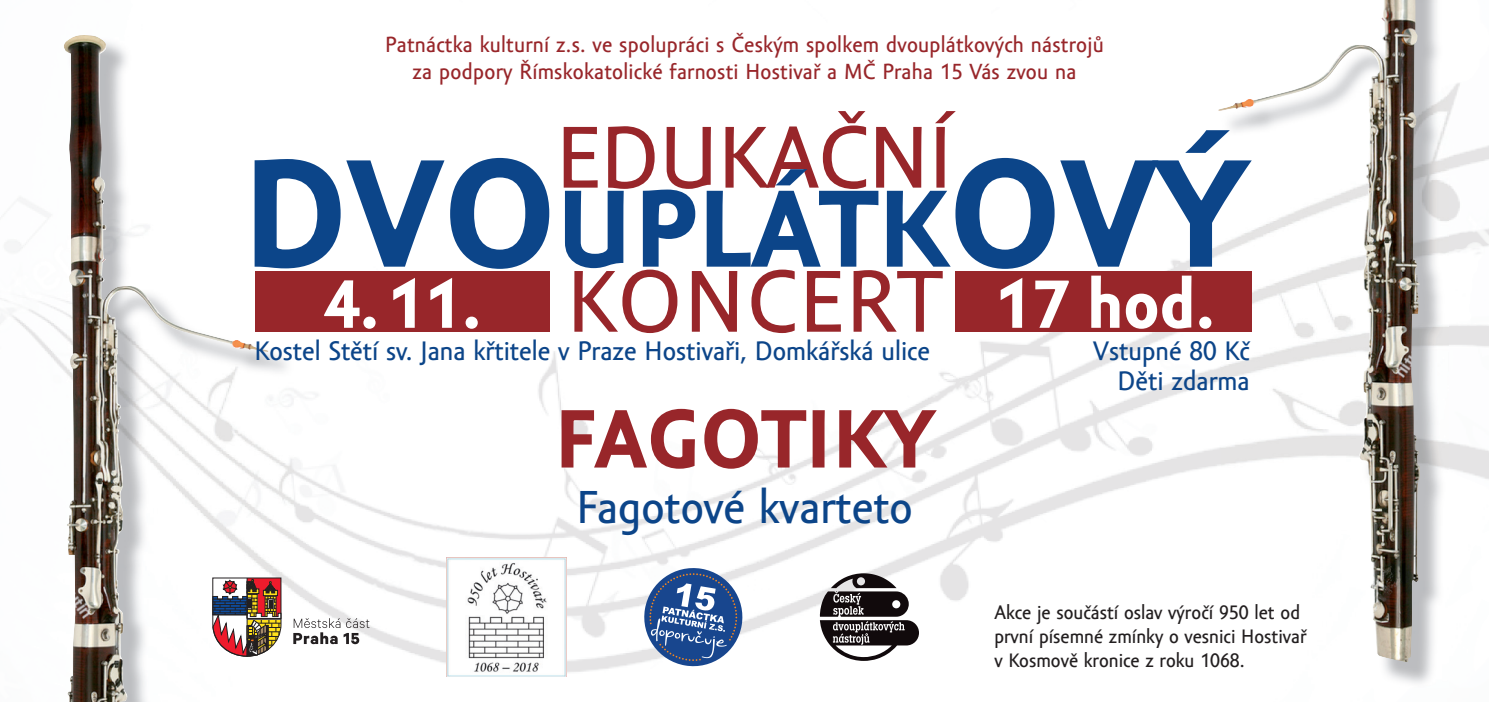
<style>
.page{position:relative;width:1489px;height:702px;background:#fff}
.page>*{position:absolute;margin:0;border:0;box-sizing:border-box;transform-origin:0 0}
.t1{font:700 157.5px "Amor Sans Text Pro";color:#0c4589}
.t2{font:90px/144px "Amor Sans Text Pro";letter-spacing:-.005em;color:#98262a}
.t3{font:700 85px "Amor Sans Text Pro";letter-spacing:.01em;color:#98262a}
.t4{font:700 70px "Amor Sans Text Pro";color:#fff}
.t5{font:47.5px "Amor Sans Text Pro";color:#0c4589}
.t6{font:27.5px/30px "Amor Sans Text Pro";color:#0c4589;text-align:right}
.t7{font:22.5px/27px "Amor Sans Text Pro";letter-spacing:.01em;color:#98262a;text-align:center}
.t8{font:20px/24px "Amor Sans Text Pro";color:#231f20}
.s1{font-size:112.5px}
</style>
<div class="page">
<img style="left:0;top:83px;width:1488px;height:594px">
<img style="left:269px;top:83px;width:24px;height:594px">
<img style="left:64px;top:35px;width:205px;height:667px">
<img style="left:1221px;top:0;width:226px;height:683px">
<img style="left:1217px;top:0;width:203px;height:662px">
<div style="left:254px;top:271px;width:295px;height:61px;background:#98262a"></div>
<div style="left:955px;top:271px;width:296px;height:61px;background:#98262a"></div>
<img style="left:447px;top:557px;width:119px;height:120px">
<svg style="left:644px;top:568px;width:98px;height:98px"></svg>
<svg style="left:293px;top:618px;width:76px;height:26px"></svg>
<svg style="left:213px;top:578px;width:68px;height:78px"></svg>
<svg style="left:819px;top:573px;width:100px;height:88px"></svg>
<p class="t7" style="left:385px;top:33px;width:720px">Patnáctka kulturní z.s. ve spolupráci s Českým spolkem dvouplátkových nástrojů za podpory Římskokatolické farnosti Hostivař a MČ Praha 15 Vás zvou na</p>
<h2 class="t2" style="left:556px;top:93px;width:398px">EDUKAČNÍ<br>KONCERT</h2>
<h1 class="t1" style="left:242px;top:149px;width:1006px">DVO<span class="s1">UPLÁTK</span>OVÝ</h1>
<h3 class="t4" style="left:323px;top:275px;width:160px">4. 11.</h3>
<h3 class="t4" style="left:995px;top:275px;width:221px">17 hod.</h3>
<p class="t6" style="left:1093px;top:338px;width:158px">Vstupné 80 Kč<br>Děti zdarma</p>
<p class="t6" style="left:254px;top:338px;width:677px">Kostel Stětí sv. Jana křtitele v Praze Hostivaři, Domkářská ulice</p>
<h3 class="t3" style="left:554px;top:404px;width:381px">FAGOTIKY</h3>
<h3 class="t5" style="left:576px;top:487px;width:338px">Fagotové kvarteto</h3>
<p class="t8" style="left:994px;top:601px;width:313px">Akce je součástí oslav výročí 950 let od první písemné zmínky o vesnici Hostivař v Kosmově kronice z roku 1068.</p>
</div>
